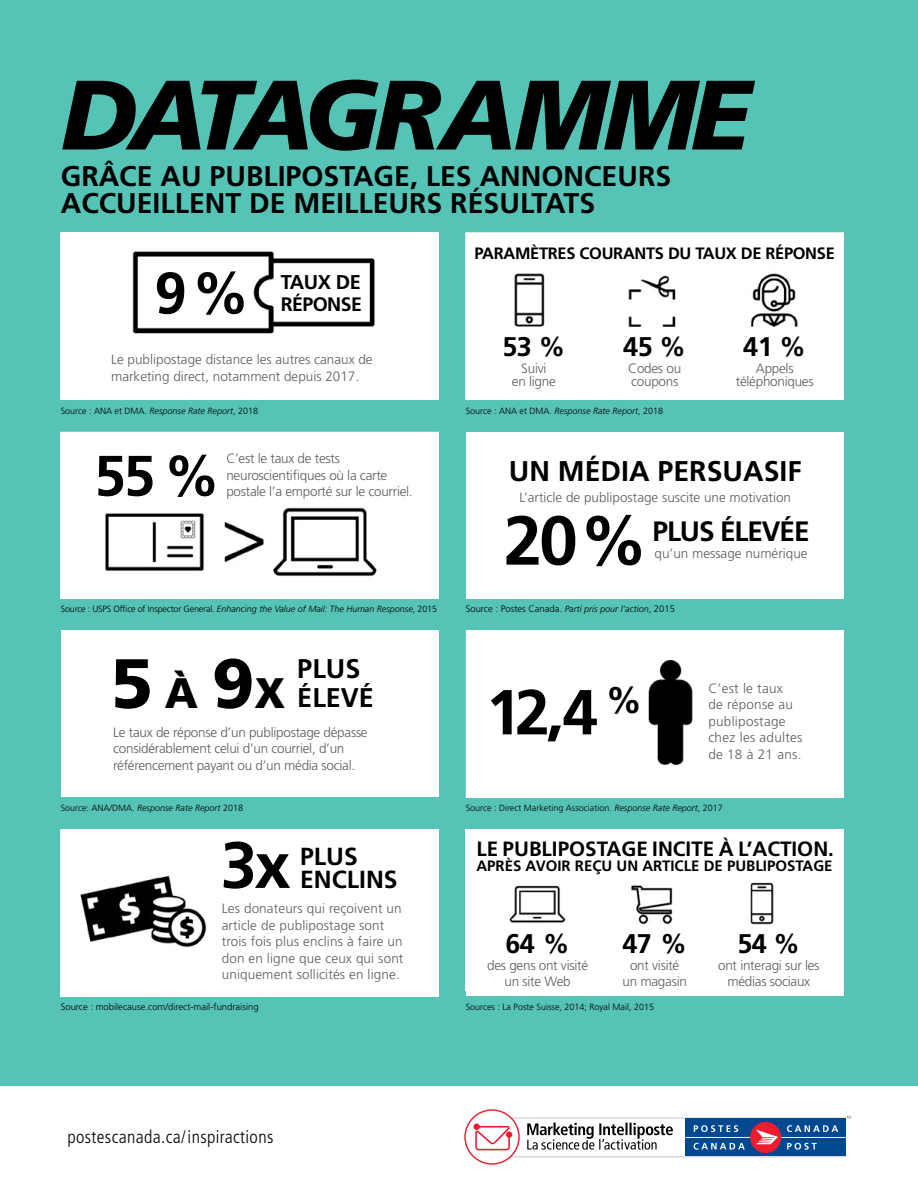
<style>
.page{position:relative;width:918px;height:1188px;background:#fff}
.page>*{position:absolute;margin:0;border:0;box-sizing:border-box;transform-origin:0 0}
.t1{font:italic 900 98.4px "Frutiger LT Std";letter-spacing:-.06em;color:#000}
.t2{font:900 69.75px "Frutiger";color:#000}
.t3{font:700 69.15px "Frutiger LT Std";color:#000}
.t4{font:700 65.4px "Frutiger LT Std";color:#000}
.t5{font:700 63.45px "Frutiger LT Std";color:#000}
.t6{font:700 58.35px "Frutiger LT Std";color:#000}
.t7{font:700 57px "Frutiger LT Std";color:#000}
.t8{font:700 28.5px/27.2px "Frutiger";color:#000}
.t9{font:700 28.05px "Frutiger LT Std";letter-spacing:-.04em;color:#000}
.t10{font:700 27px "Frutiger LT Std";letter-spacing:-.02em;color:#000}
.t11{font:700 27px/29px "Frutiger";color:#000}
.t12{font:700 24.75px/23.1px "Frutiger";color:#000}
.t13{font:700 20.7px "Frutiger";color:#000}
.t14{font:700 19.95px "Frutiger";letter-spacing:-.02em;color:#000}
.t15{font:700 19.5px "Frutiger";letter-spacing:-.03em;color:#000}
.t16{font:300 condensed 18px "Frutiger LT Std";letter-spacing:.02em;color:#000}
.t17{font:700 16.5px "Frutiger";letter-spacing:-.02em;color:#000}
.t18{font:700 15px "Frutiger";color:#000}
.t19{font:300 13.5px/16.5px "Frutiger LT Std";letter-spacing:-.02em;color:#5d5d60;text-align:center}
.t20{font:300 13.5px/16.5px "Frutiger LT Std";color:#5d5d60}
.t21{font:300 13.5px/16.5px "Frutiger LT Std";letter-spacing:.02em;color:#5d5d60}
.t22{font:300 9.45px "Frutiger LT Std";color:#000}
.t23{font:300 9px "Frutiger LT Std";color:#000}
.t24{font:300 9px "Frutiger LT Std";letter-spacing:-.02em;color:#000}
.s1{font-style:italic}
.s2{font-size:42.75px}
.s3{font-style:italic;font-size:9px}
</style>
<div class="page">
<div style="left:0;top:0;width:918px;height:1085px;background:#56c3b7"></div>
<div style="left:61px;top:233px;width:378px;height:167px;background:#fff"></div>
<div style="left:466px;top:233px;width:378px;height:167px;background:#fff"></div>
<img style="left:61px;top:432px;width:378px;height:166px">
<div style="left:466px;top:432px;width:378px;height:166px;background:#fff"></div>
<div style="left:61px;top:630px;width:378px;height:167px;background:#fff"></div>
<div style="left:466px;top:630px;width:378px;height:167px;background:#fff"></div>
<img style="left:61px;top:829px;width:378px;height:167px">
<div style="left:466px;top:829px;width:378px;height:167px;background:#fff"></div>
<img style="left:509px;top:882px;width:265px;height:43px">
<svg style="left:464px;top:1109px;width:388px;height:56px"></svg>
<h1 class="t1" style="left:61px;top:56px;width:691px">DATAGRAMME</h1>
<h3 class="t8" style="left:61px;top:162px;width:612px">GRÂCE AU PUBLIPOSTAGE, LES ANNONCEURS<br>ACCUEILLENT DE MEILLEURS RÉSULTATS</h3>
<h3 class="t6" style="left:154px;top:259px;width:97px">9%</h3>
<h3 class="t14" style="left:281px;top:270px;width:82px">TAUX DE</h3>
<h3 class="t15" style="left:281px;top:293px;width:83px">RÉPONSE</h3>
<p class="t20" style="left:111px;top:352px;width:263px">Le publipostage distance les autres canaux de marketing direct, notamment depuis 2017.</p>
<p class="t23" style="left:61px;top:405px;width:199px">Source : ANA et DMA. <span class="s1">Response Rate Report</span>, 2018</p>
<h3 class="t7" style="left:94px;top:442px;width:128px">55%</h3>
<p class="t19" style="left:226px;top:450px;width:188px;text-align:left">C’est le taux de tests neuroscientifiques où la carte postale l’a emporté sur le courriel.</p>
<p class="t24" style="left:61px;top:604px;width:378px">Source : USPS Office of Inspector General. <span class="s1">Enhancing the Value of Mail: The Human Response</span>, 2015</p>
<h2 class="t2" style="left:111px;top:641px;width:176px">5 <span class="s2">À</span> 9<span class="s2">X</span></h2>
<h3 class="t11" style="left:297px;top:654px;width:78px">PLUS<br>ÉLEVÉ</h3>
<p class="t19" style="left:113px;top:724px;width:256px;text-align:left">Le taux de réponse d’un publipostage dépasse considérablement celui d’un courriel, d’un référencement payant ou d’un média social.</p>
<p class="t23" style="left:61px;top:803px;width:184px">Source: ANA/DMA. <span class="s1">Response Rate Report</span> 2018</p>
<h3 class="t4" style="left:221px;top:827px;width:72px">3x</h3>
<h3 class="t12" style="left:300px;top:844px;width:99px">PLUS<br>ENCLINS</h3>
<p class="t20" style="left:222px;top:901px;width:183px">Les donateurs qui reçoivent un article de publipostage sont trois fois plus enclins à faire un don en ligne que ceux qui sont uniquement sollicités en ligne.</p>
<p class="t22" style="left:61px;top:1001px;width:199px">Source : mobilecause.com/direct-mail-fundraising</p>
<p class="t17" style="left:475px;top:244px;width:362px">PARAMÈTRES COURANTS DU TAUX DE RÉPONSE</p>
<h3 class="t10" style="left:502px;top:331px;width:64px">53 %</h3>
<p class="t19" style="left:512px;top:362px;width:45px;line-height:13.5px">Suivi<br>en ligne</p>
<h3 class="t10" style="left:623px;top:331px;width:64px">45 %</h3>
<p class="t19" style="left:628px;top:362px;width:54px;line-height:13.5px;text-align:left">Codes ou coupons</p>
<p class="t23" style="left:466px;top:405px;width:199px">Source : ANA et DMA. <span class="s1">Response Rate Report</span>, 2018</p>
<h3 class="t10" style="left:743px;top:331px;width:64px">41 %</h3>
<p class="t19" style="left:736px;top:362px;width:79px;line-height:13.5px">Appels téléphoniques</p>
<h3 class="t8" style="left:509px;top:457px;width:294px">UN MÉDIA PERSUASIF</h3>
<p class="t20" style="left:519px;top:489px;width:273px">L’article de publipostage suscite une motivation</p>
<h3 class="t3" style="left:504px;top:500px;width:146px">20%</h3>
<h3 class="t9" style="left:653px;top:515px;width:158px">PLUS ÉLEVÉE</h3>
<p class="t20" style="left:655px;top:545px;width:155px">qu’un message numérique</p>
<p class="t22" style="left:466px;top:604px;width:211px">Source : Postes Canada. <span class="s3">Parti pris pour l’action</span>, 2015</p>
<h3 class="t5" style="left:486px;top:675px;width:158px">12,4 <sup>%</sup></h3>
<p class="t21" style="left:708px;top:680px;width:96px">C’est le taux<br>de réponse au publipostage chez les adultes de 18 à 21 ans.</p>
<p class="t23" style="left:466px;top:803px;width:259px">Source : Direct Marketing Association. <span class="s1">Response Rate Report</span>, 2017</p>
<h3 class="t13" style="left:476px;top:837px;width:359px">LE PUBLIPOSTAGE INCITE À L’ACTION.</h3>
<p class="t18" style="left:476px;top:857px;width:358px">APRÈS AVOIR REÇU UN ARTICLE DE PUBLIPOSTAGE</p>
<h3 class="t10" style="left:505px;top:928px;width:66px">64 %</h3>
<p class="t19" style="left:487px;top:957px;width:102px">des gens ont visité un site Web</p>
<h3 class="t10" style="left:622px;top:928px;width:66px">47 %</h3>
<p class="t19" style="left:623px;top:957px;width:66px">ont visité un magasin</p>
<p class="t23" style="left:466px;top:1002px;width:190px">Sources : La Poste Suisse, 2014; Royal Mail, 2015</p>
<h3 class="t10" style="left:737px;top:928px;width:64px">54 %</h3>
<p class="t19" style="left:718px;top:957px;width:103px">ont interagi sur les médias sociaux</p>
<h3 class="t16" style="left:68px;top:1127px;width:207px">postescanada.ca/inspiractions</h3>
</div>
